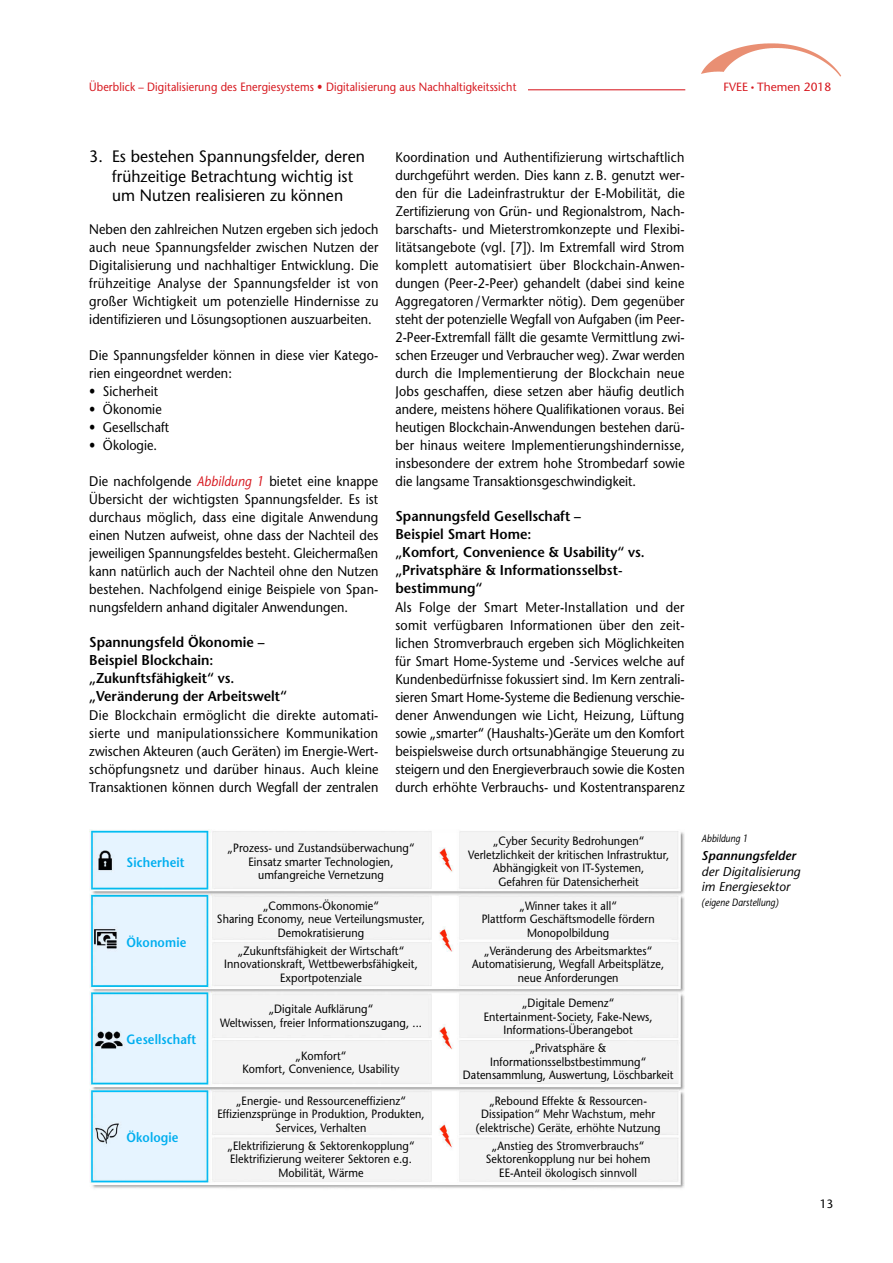
<style>
.page{position:relative;width:893px;height:1263px;background:#fff}
.page>*{position:absolute;margin:0;border:0;box-sizing:border-box;transform-origin:0 0}
.t1{font:16.5px/19.5px "Stone Sans";letter-spacing:.005em;color:#000;scale:.95 1}
.t2{font:600 14.25px/18px "Stone Sans";color:#000;scale:.95 1}
.t3{font:13.95px/18px "Stone Sans";letter-spacing:.005em;color:#000;text-align:justify;scale:.9 1}
.t4{font:600 13.5px "Stone Sans";letter-spacing:.01em;color:#00aeef;scale:.9 1}
.t5{font:italic 12.75px/14.2px "Stone Sans";letter-spacing:.005em;color:#000}
.t6{font:italic 600 12.75px "Stone Sans";letter-spacing:.005em;color:#000}
.t7{font:12px/13.5px "Stone Sans";letter-spacing:.01em;color:#000;text-align:center;scale:.9 1}
.t8{font:12px "Stone Sans";letter-spacing:.01em;color:#d71920;scale:.9 1}
.t9{font:12px "Stone Sans";letter-spacing:.01em;color:#000}
.t10{font:11.85px "Stone Sans";color:#d71920}
.t11{font:italic 10.5px "Stone Sans";letter-spacing:.005em;color:#000;scale:.85 1}
.s1{font-weight:700;font-size:6.9px}
.s2{font-style:italic;color:#d71920}
</style>
<div class="page">
<img style="left:701px;top:43px;width:140px;height:34px">
<hr style="left:99px;top:89px;width:586px;height:1px;background:#d71920">
<div style="left:89px;top:71px;width:439px;height:30px;background:#fff"></div>
<img style="left:89px;top:830px;width:595px;height:358px">
<p class="t8" style="left:89px;top:80px;width:476px">Überblick – Digitalisierung des Energiesystems • Digitalisierung aus Nachhaltigkeitssicht</p>
<p class="t10" style="left:723px;top:80px;width:109px">FVEE <span class="s1">•</span> Themen 2018</p>
<p class="t1" style="left:112px;top:147px;width:268px;text-indent:-23px">3. Es bestehen Spannungsfelder, deren frühzeitige Betrachtung wichtig ist um Nutzen realisieren zu können</p>
<p class="t3" style="left:89px;top:220px;width:323px">Neben den zahlreichen Nutzen ergeben sich jedoch auch neue Spannungsfelder zwischen Nutzen der Digitalisierung und nachhaltiger Entwicklung. Die frühzeitige Analyse der Spannungsfelder ist von großer Wichtigkeit um potenzielle Hindernisse zu identifizieren und Lösungsoptionen auszuarbeiten.</p>
<p class="t3" style="left:89px;top:346px;width:323px">Die Spannungsfelder können in diese vier Katego&shy;rien eingeordnet werden:</p>
<p class="t3" style="left:89px;top:382px;width:78px">• Sicherheit</p>
<p class="t3" style="left:89px;top:400px;width:82px">• Ökonomie</p>
<p class="t3" style="left:89px;top:418px;width:90px">• Gesellschaft</p>
<p class="t3" style="left:89px;top:436px;width:77px">• Ökologie.</p>
<p class="t3" style="left:89px;top:472px;width:323px">Die nachfolgende <span class="s2">Abbildung 1</span> bietet eine knappe Übersicht der wichtigsten Spannungsfelder. Es ist durchaus möglich, dass eine digitale Anwendung einen Nutzen aufweist, ohne dass der Nachteil des jeweiligen Spannungsfeldes besteht. Gleichermaßen kann natürlich auch der Nachteil ohne den Nutzen bestehen. Nachfolgend einige Beispiele von Span&shy;nungsfeldern anhand digitaler Anwendungen.</p>
<p class="t2" style="left:89px;top:633px;width:210px">Spannungsfeld Ökonomie –<br>Beispiel Blockchain: „Zukunftsfähigkeit“ vs. „Veränderung der Arbeitswelt“</p>
<p class="t3" style="left:89px;top:706px;width:323px">Die Blockchain ermöglicht die direkte automati&shy;sierte und manipulationssichere Kommunikation zwischen Akteuren (auch Geräten) im Energie-Wert&shy;schöpfungsnetz und darüber hinaus. Auch kleine Transaktionen können durch Wegfall der zentralen</p>
<p class="t3" style="left:395px;top:148px;width:323px">Koordination und Authentifizierung wirtschaftlich durchgeführt werden. Dies kann z. B. genutzt wer&shy;den für die Ladeinfrastruktur der E-Mobilität, die Zertifizierung von Grün- und Regionalstrom, Nach&shy;barschafts- und Mieterstromkonzepte und Flexibi&shy;litätsangebote (vgl. [7]). Im Extremfall wird Strom komplett automatisiert über Blockchain-Anwen&shy;dungen (Peer-2-Peer) gehandelt (dabei sind keine Aggregatoren /Vermarkter nötig). Dem gegenüber steht der potenzielle Wegfall von Aufgaben (im Peer-2-Peer-Extremfall fällt die gesamte Vermittlung zwi&shy;schen Erzeuger und Verbraucher weg). Zwar werden durch die Implementierung der Blockchain neue Jobs geschaffen, diese setzen aber häufig deutlich andere, meistens höhere Qualifikationen voraus. Bei heutigen Blockchain-Anwendungen bestehen darü&shy;ber hinaus weitere Implementierungshindernisse, insbesondere der extrem hohe Strombedarf sowie die langsame Transaktionsgeschwindigkeit.</p>
<p class="t2" style="left:395px;top:507px;width:264px">Spannungsfeld Gesellschaft –<br>Beispiel Smart Home:<br>„Komfort, Convenience &amp; Usability“ vs. „Privatsphäre &amp; Informationsselbst&shy;bestimmung“</p>
<p class="t3" style="left:395px;top:598px;width:323px">Als Folge der Smart Meter-Installation und der somit verfügbaren Informationen über den zeit&shy;lichen Stromverbrauch ergeben sich Möglichkeiten für Smart Home-Systeme und -Services welche auf Kundenbedürfnisse fokussiert sind. Im Kern zentrali&shy;sieren Smart Home-Systeme die Bedienung verschie&shy;dener Anwendungen wie Licht, Heizung, Lüftung sowie „smarter“ (Haushalts-)Geräte um den Komfort beispielsweise durch ortsunabhängige Steuerung zu steigern und den Energieverbrauch sowie die Kosten durch erhöhte Verbrauchs- und Kostentransparenz</p>
<p class="t4" style="left:126px;top:854px;width:66px">Sicherheit</p>
<p class="t4" style="left:126px;top:934px;width:68px">Ökonomie</p>
<p class="t4" style="left:126px;top:1031px;width:79px">Gesellschaft</p>
<p class="t4" style="left:126px;top:1129px;width:59px">Ökologie</p>
<p class="t7" style="left:228px;top:841px;width:209px">„Prozess- und Zustandsüberwachung“<br>Einsatz smarter Technologien, umfangreiche Vernetzung</p>
<p class="t7" style="left:217px;top:899px;width:233px">„Commons-Ökonomie“<br>Sharing Economy, neue Verteilungsmuster,<br>Demokratisierung</p>
<p class="t7" style="left:224px;top:944px;width:217px">„Zukunftsfähigkeit der Wirtschaft“<br>Innovationskraft, Wettbewerbsfähigkeit,<br>Exportpotenziale</p>
<p class="t7" style="left:220px;top:1002px;width:226px">„Digitale Aufklärung“<br>Weltwissen, freier Informationszugang, ...</p>
<p class="t7" style="left:242px;top:1049px;width:176px">„Komfort“<br>Komfort, Convenience, Usability</p>
<p class="t7" style="left:217px;top:1094px;width:232px">„Energie- und Ressourceneffizienz“<br>Effizienzsprünge in Produktion, Produkten,<br>Services, Verhalten</p>
<p class="t7" style="left:227px;top:1139px;width:209px">„Elektrifizierung &amp; Sektorenkopplung“<br>Elektrifizierung weiterer Sektoren e.g.<br>Mobilität, Wärme</p>
<p class="t7" style="left:468px;top:834px;width:225px">„Cyber Security Bedrohungen“ Verletzlichkeit der kritischen Infrastruktur, Abhängigkeit von IT-Systemen,<br>Gefahren für Datensicherheit</p>
<p class="t7" style="left:482px;top:899px;width:194px">„Winner takes it all“<br>Plattform Geschäftsmodelle fördern<br>Monopolbildung</p>
<p class="t7" style="left:472px;top:944px;width:215px">„Veränderung des Arbeitsmarktes“<br>Automatisierung, Wegfall Arbeitsplätze, neue Anforderungen</p>
<p class="t7" style="left:484px;top:996px;width:189px">„Digitale Demenz“<br>Entertainment-Society, Fake-News,<br>Informations-Überangebot</p>
<p class="t7" style="left:463px;top:1041px;width:235px">„Privatsphäre &amp;<br>Informationsselbstbestimmung“<br>Datensammlung, Auswertung, Löschbarkeit</p>
<p class="t7" style="left:476px;top:1094px;width:207px">„Rebound Effekte &amp; Ressourcen-<br>Dissipation“ Mehr Wachstum, mehr (elektrische) Geräte, erhöhte Nutzung</p>
<p class="t7" style="left:486px;top:1139px;width:184px">„Anstieg des Stromverbrauchs“<br>Sektorenkopplung nur bei hohem<br>EE-Anteil ökologisch sinnvoll</p>
<p class="t11" style="left:702px;top:832px;width:56px">Abbildung 1</p>
<p class="t6" style="left:702px;top:848px;width:96px">Spannungsfelder</p>
<p class="t5" style="left:702px;top:865px;width:100px">der Digitalisierung im Energiesektor</p>
<p class="t11" style="left:702px;top:896px;width:92px">(eigene Darstellung)</p>
<p class="t9" style="left:820px;top:1197px;width:15px">13</p>
</div>
